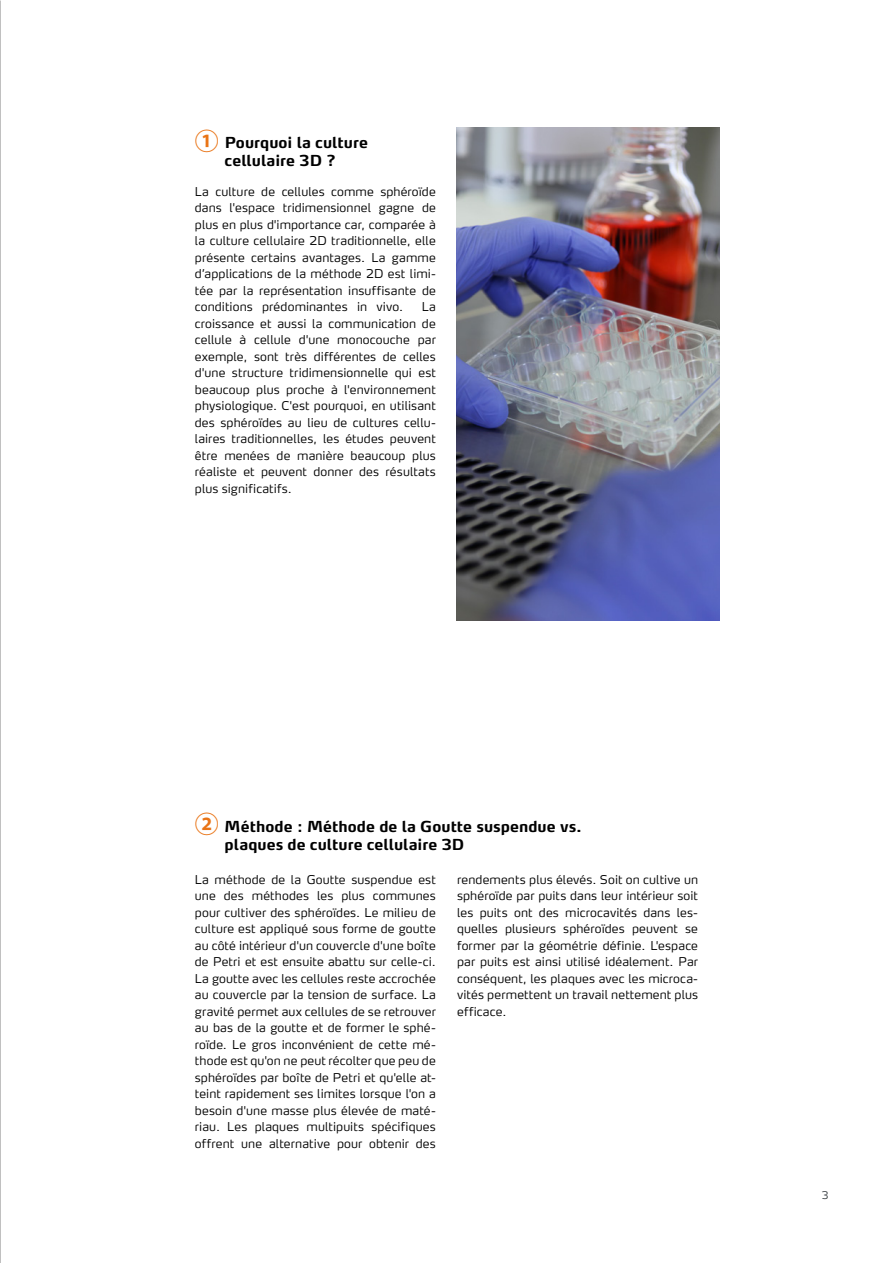
<style>
.page{position:relative;width:893px;height:1263px;background:#fff}
.page>*{position:absolute;margin:0;border:0;box-sizing:border-box;transform-origin:0 0}
.Subhead{font:700 15px/18px "Max OT";color:#000;text-align:center}
.Copy_8pt{font:300 12px/16.5px "Max OT";letter-spacing:.01em;color:#000;text-align:justify}
.t1{font:300 10.5px "Max OT";color:#3b4145}
.s1{font-family:"Koz Go Pr 6 N";font-size:24px;color:#e97416}
</style>
<div class="page">
<img style="left:456px;top:128px;width:263px;height:493px">
<p class="Subhead" style="left:195px;top:133px;width:175px"><span class="s1">①</span> Pourquoi la culture cellulaire 3D ?</p>
<p class="Copy_8pt" style="left:195px;top:183px;width:242px">La culture de cellules comme sphéroïde dans l'espace tridimensionnel gagne de plus en plus d'importance car, comparée à la culture cellulaire 2D traditionnelle, elle présente certains avantages. La gamme d’applications de la méthode 2D est limi&shy;tée par la représentation insuffisante de conditions prédominantes in vivo.</p>
<p class="Copy_8pt" style="left:195px;top:299px;width:242px;text-indent:227px">La croissance et aussi la communication de cellule à cellule d'une monocouche par exemple, sont très différentes de celles d'une structure tridimensionnelle qui est beaucoup plus proche à l'environnement physiologique. C'est pourquoi, en utilisant des sphéroïdes au lieu de cultures cellu&shy;laires traditionnelles, les études peuvent être menées de manière beaucoup plus réaliste et peuvent donner des résultats plus significatifs.</p>
<p class="Subhead" style="left:225px;top:817px;width:359px;text-align:left;text-indent:-30px"><span class="s1">②</span> Méthode : Méthode de la Goutte suspendue vs. plaques de culture cellulaire 3D</p>
<p class="Copy_8pt" style="left:195px;top:871px;width:242px">La méthode de la Goutte suspendue est une des méthodes les plus communes pour cultiver des sphéroïdes. Le milieu de culture est appliqué sous forme de goutte au côté intérieur d'un couvercle d'une boîte de Petri et est ensuite abattu sur celle-ci.<br>La goutte avec les cellules reste accrochée au couvercle par la tension de surface. La gravité permet aux cellules de se retrouver au bas de la goutte et de former le sphé&shy;roïde. Le gros inconvénient de cette mé&shy;thode est qu'on ne peut récolter que peu de sphéroïdes par boîte de Petri et qu'elle at&shy;teint rapidement ses limites lorsque l'on a besoin d'une masse plus élevée de maté&shy;riau. Les plaques multipuits spécifiques offrent une alternative pour obtenir des</p>
<p class="Copy_8pt" style="left:457px;top:871px;width:242px">rendements plus élevés. Soit on cultive un sphéroïde par puits dans leur intérieur soit les puits ont des microcavités dans les&shy;quelles plusieurs sphéroïdes peuvent se former par la géométrie définie. L'espace par puits est ainsi utilisé idéalement. Par conséquent, les plaques avec les microca&shy;vités permettent un travail nettement plus efficace.</p>
<p class="t1" style="left:822px;top:1188px;width:8px">3</p>
</div>
